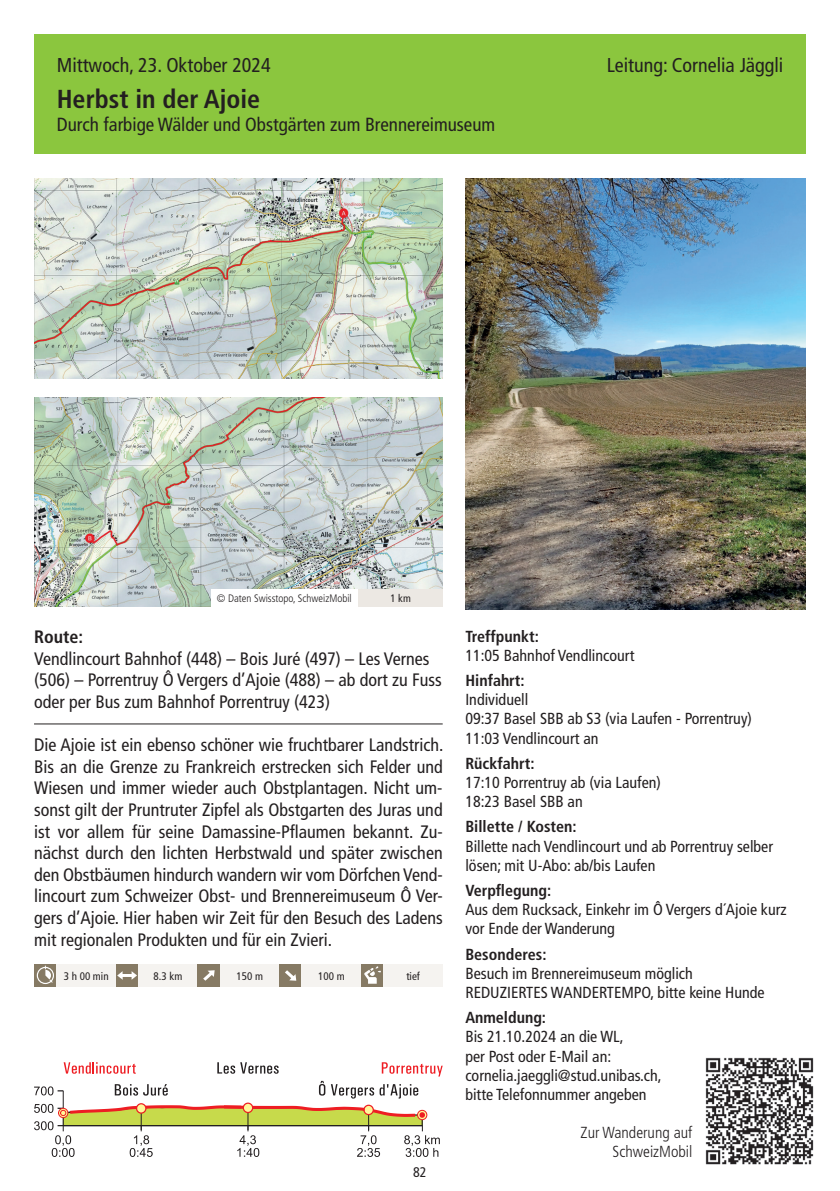
<style>
.page{position:relative;width:840px;height:1191px;background:#fff}
.page>*{position:absolute;margin:0;border:0;box-sizing:border-box;transform-origin:0 0}
.t1{font:700 condensed 26px "Frutiger LT Std";color:#231f20}
.t2{font:condensed 20px "Frutiger LT Std";color:#231f20}
.t3{font:condensed 19px "Frutiger LT Std";color:#231f20}
.t4{font:condensed 18px/21.6px "Frutiger LT Std";color:#231f20}
.t5{font:700 condensed 18px "Frutiger LT Std";color:#231f20}
.t6{font:condensed 16px/19.2px "Frutiger LT Std";color:#231f20}
.t7{font:700 condensed 16px "Frutiger LT Std";color:#231f20}
.t8{font:300 condensed 16px/19.2px "Frutiger LT Std";color:#231f20;text-align:right}
.t9{font:condensed 14px "Frutiger LT Std";color:#231f20}
.t10{font:condensed 11px "Frutiger LT Std";color:#231f20}
.t11{font:300 condensed 10.8px "Frutiger LT Std";color:#231f20}
.t12{font:condensed 10.8px "Frutiger LT Std";color:#231f20}
</style>
<div class="page">
<img style="left:34px;top:397px;width:408px;height:210px">
<div style="left:34px;top:34px;width:771px;height:119px;background:#8bc63e"></div>
<hr style="left:34px;top:723px;width:408px;height:1px;background:#231f20">
<svg style="left:34px;top:1062px;width:408px;height:95px"></svg>
<div style="left:34px;top:964px;width:23px;height:22px;background:#867a64"></div>
<svg style="left:37px;top:965px;width:17px;height:19px"></svg>
<div style="left:57px;top:964px;width:59px;height:22px;background:#f5f3f0"></div>
<div style="left:116px;top:964px;width:22px;height:22px;background:#867a64"></div>
<svg style="left:117px;top:971px;width:20px;height:8px"></svg>
<div style="left:138px;top:964px;width:59px;height:22px;background:#f5f3f0"></div>
<div style="left:197px;top:964px;width:23px;height:22px;background:#867a64"></div>
<svg style="left:203px;top:970px;width:11px;height:10px"></svg>
<div style="left:220px;top:964px;width:59px;height:22px;background:#f5f3f0"></div>
<div style="left:279px;top:964px;width:23px;height:22px;background:#867a64"></div>
<svg style="left:285px;top:970px;width:11px;height:10px"></svg>
<div style="left:302px;top:964px;width:59px;height:22px;background:#f5f3f0"></div>
<div style="left:361px;top:964px;width:22px;height:22px;background:#867a64"></div>
<svg style="left:364px;top:966px;width:17px;height:17px"></svg>
<div style="left:383px;top:964px;width:59px;height:22px;background:#f5f3f0"></div>
<img style="left:465px;top:178px;width:340px;height:431px">
<img style="left:34px;top:179px;width:408px;height:199px">
<img style="left:705px;top:1057px;width:109px;height:108px">
<div style="left:211px;top:590px;width:147px;height:17px;background:#fff"></div>
<div style="left:358px;top:590px;width:84px;height:17px;background:#ece8e3"></div>
<p class="t2" style="left:57px;top:53px;width:215px">Mittwoch, 23. Oktober 2024</p>
<p class="t2" style="left:606px;top:53px;width:178px">Leitung: Cornelia Jäggli</p>
<h1 class="t1" style="left:57px;top:83px;width:205px">Herbst in der Ajoie</h1>
<p class="t3" style="left:57px;top:113px;width:440px">Durch farbige Wälder und Obstgärten zum Brennereimuseum</p>
<p class="t11" style="left:217px;top:592px;width:136px">© Daten Swisstopo, SchweizMobil</p>
<p class="t12" style="left:390px;top:592px;width:22px">1 km</p>
<p class="t5" style="left:34px;top:626px;width:51px">Route:</p>
<p class="t4" style="left:34px;top:647px;width:409px">Vendlincourt Bahnhof (448) – Bois Juré (497) – Les Vernes (506) – Porrentruy Ô Vergers d’Ajoie (488) – ab dort zu Fuss oder per Bus zum Bahnhof Porrentruy (423)</p>
<p class="t4" style="left:34px;top:734px;width:410px;text-align:justify">Die Ajoie ist ein ebenso schöner wie fruchtbarer Landstrich.<br>Bis an die Grenze zu Frankreich erstrecken sich Felder und Wiesen und immer wieder auch Obstplantagen. Nicht um&shy;sonst gilt der Pruntruter Zipfel als Obstgarten des Juras und ist vor allem für seine Damassine-Pflaumen bekannt. Zu&shy;nächst durch den lichten Herbstwald und später zwischen den Obstbäumen hindurch wandern wir vom Dörfchen Vend&shy;lincourt zum Schweizer Obst- und Brennereimuseum Ô Ver&shy;gers d’Ajoie. Hier haben wir Zeit für den Besuch des Ladens mit regionalen Produkten und für ein Zvieri.</p>
<p class="t10" style="left:64px;top:969px;width:46px">3 h 00 min</p>
<p class="t10" style="left:153px;top:969px;width:30px">8.3 km</p>
<p class="t10" style="left:236px;top:969px;width:28px">150 m</p>
<p class="t10" style="left:318px;top:969px;width:28px">100 m</p>
<p class="t10" style="left:406px;top:969px;width:15px">tief</p>
<p class="t9" style="left:413px;top:1163px;width:15px">82</p>
<p class="t7" style="left:465px;top:626px;width:75px">Treffpunkt:</p>
<p class="t6" style="left:465px;top:645px;width:170px">11:05 Bahnhof Vendlincourt</p>
<p class="t7" style="left:465px;top:671px;width:61px">Hinfahrt:</p>
<p class="t6" style="left:465px;top:690px;width:288px">Individuell<br>09:37 Basel SBB ab S3 (via Laufen - Porrentruy)<br>11:03 Vendlincourt an</p>
<p class="t7" style="left:465px;top:753px;width:71px">Rückfahrt:</p>
<p class="t6" style="left:465px;top:773px;width:197px">17:10 Porrentruy ab (via Laufen)<br>18:23 Basel SBB an</p>
<p class="t7" style="left:465px;top:817px;width:113px">Billette / Kosten:</p>
<p class="t6" style="left:465px;top:836px;width:309px">Billette nach Vendlincourt und ab Porrentruy selber lösen; mit U-Abo: ab/bis Laufen</p>
<p class="t7" style="left:465px;top:881px;width:87px">Verpflegung:</p>
<p class="t6" style="left:465px;top:900px;width:323px">Aus dem Rucksack, Einkehr im Ô Vergers d´Ajoie kurz vor Ende der Wanderung</p>
<p class="t7" style="left:465px;top:944px;width:83px">Besonderes:</p>
<p class="t6" style="left:465px;top:963px;width:300px">Besuch im Brennereimuseum möglich<br>REDUZIERTES WANDERTEMPO, bitte keine Hunde</p>
<p class="t7" style="left:465px;top:1008px;width:82px">Anmeldung:</p>
<p class="t6" style="left:465px;top:1027px;width:198px">Bis 21.10.2024 an die WL,<br>per Post oder E-Mail an: cornelia.jaeggli@stud.unibas.ch, bitte Telefonnummer angeben</p>
<p class="t8" style="left:580px;top:1122px;width:113px">Zur Wanderung auf<br>SchweizMobil</p>
</div>
